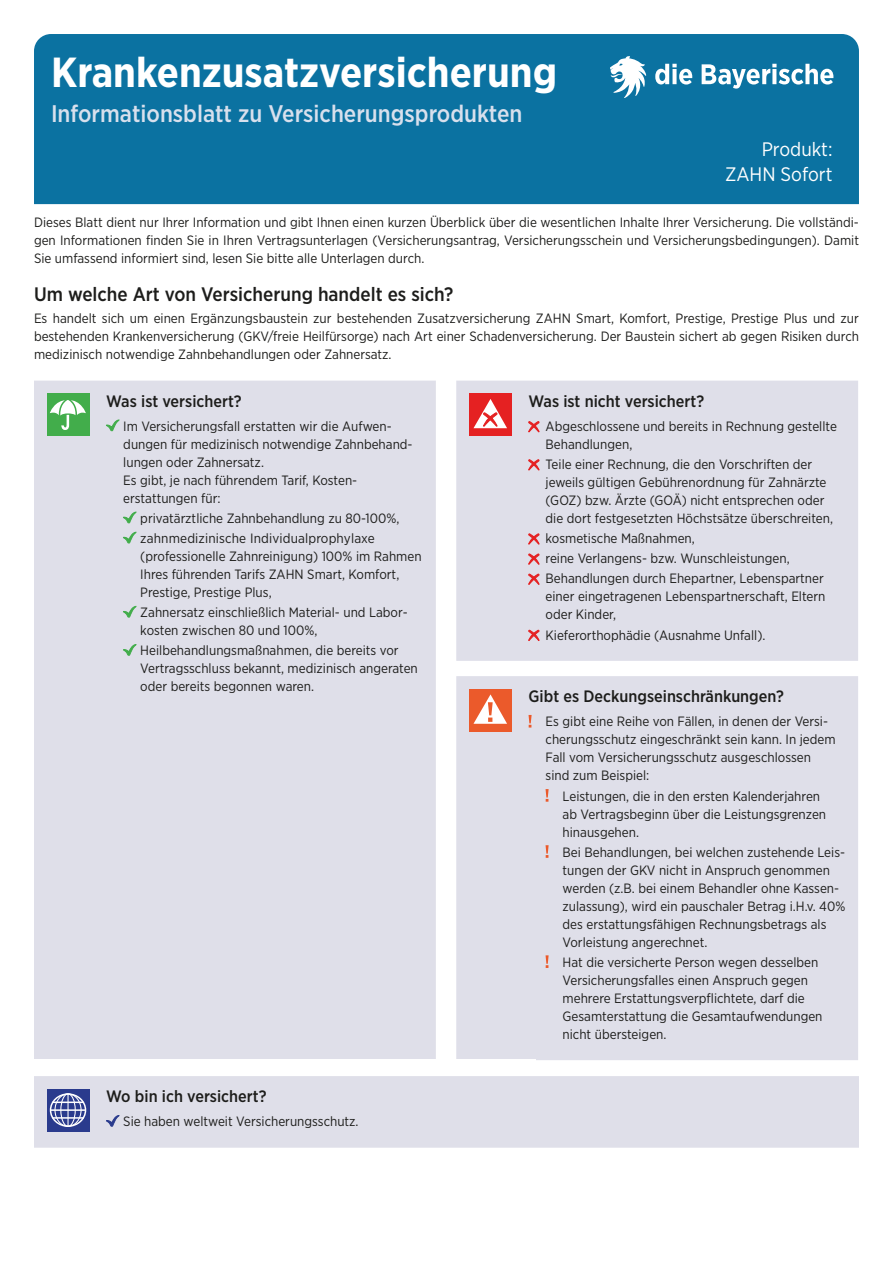
<style>
.page{position:relative;width:893px;height:1263px;background:#fff}
.page>*{position:absolute;margin:0;border:0;box-sizing:border-box;transform-origin:0 0}
.t1{font:700 42px "Gotham Narrow";color:#fff}
.t2{font:500 24px "Gotham Narrow";color:#d8e0ed}
.head_fliess_13{font:500 19.5px "Gotham Narrow";color:#1d1d1b}
.t3{font:19.5px/25.5px "Gotham Narrow";color:#fff;text-align:right}
.head_fliess_11_Käs{font:500 16.5px "Gotham Narrow";color:#1d1d1b}
.fliess_Aufzählung{font:13.5px/18px "Gotham Narrow";color:#1d1d1b}
.fliess{font:13.5px/18px "Gotham Narrow";color:#1d1d1b;text-align:justify}
</style>
<div class="page">
<div style="left:34px;top:381px;width:402px;height:678px;background:#dfdfe9"></div>
<div style="left:47px;top:393px;width:42px;height:43px;background:#42ad4b"></div>
<svg style="left:50px;top:400px;width:36px;height:30px"></svg>
<svg style="left:106px;top:419px;width:14px;height:12px"></svg>
<svg style="left:123px;top:511px;width:14px;height:12px"></svg>
<svg style="left:123px;top:531px;width:14px;height:12px"></svg>
<svg style="left:123px;top:606px;width:14px;height:11px"></svg>
<svg style="left:123px;top:644px;width:14px;height:11px"></svg>
<div style="left:456px;top:381px;width:402px;height:280px;background:#dfdfe9"></div>
<div style="left:469px;top:393px;width:43px;height:43px;background:#e52122"></div>
<svg style="left:473px;top:399px;width:34px;height:29px"></svg>
<svg style="left:528px;top:421px;width:11px;height:11px"></svg>
<svg style="left:528px;top:459px;width:11px;height:11px"></svg>
<svg style="left:528px;top:533px;width:11px;height:11px"></svg>
<svg style="left:528px;top:554px;width:11px;height:10px"></svg>
<svg style="left:528px;top:574px;width:11px;height:11px"></svg>
<svg style="left:528px;top:630px;width:11px;height:11px"></svg>
<div style="left:456px;top:676px;width:402px;height:384px;background:#dfdfe9"></div>
<div style="left:469px;top:689px;width:43px;height:42px;background:#eb5a2b"></div>
<svg style="left:473px;top:694px;width:34px;height:30px"></svg>
<svg style="left:529px;top:715px;width:3px;height:12px"></svg>
<svg style="left:546px;top:789px;width:3px;height:13px"></svg>
<svg style="left:546px;top:845px;width:3px;height:13px"></svg>
<svg style="left:546px;top:955px;width:3px;height:13px"></svg>
<div style="left:34px;top:34px;width:825px;height:170px;background:#0b72a1"></div>
<div style="left:34px;top:1076px;width:825px;height:72px;background:#dfdfe9"></div>
<svg style="left:47px;top:1089px;width:42px;height:42px"></svg>
<svg style="left:66px;top:1103px;width:4px;height:18px"></svg>
<hr style="left:50px;top:1109px;width:36px;height:2px;background:#fff">
<hr style="left:52px;top:1101px;width:32px;height:2px;background:#fff">
<hr style="left:52px;top:1117px;width:32px;height:2px;background:#fff">
<div style="left:50px;top:1093px;width:36px;height:34px;border:2px solid #fff;border-radius:50%"></div>
<hr style="left:68px;top:1094px;width:1px;height:32px;background:#fff">
<div style="left:54px;top:1093px;width:28px;height:34px;border:1px solid #fff;border-radius:50%"></div>
<div style="left:60px;top:1093px;width:16px;height:34px;border:1px solid #fff;border-radius:50%"></div>
<svg style="left:106px;top:1115px;width:14px;height:11px"></svg>
<svg style="left:655px;top:64px;width:37px;height:21px"></svg>
<svg style="left:702px;top:64px;width:131px;height:25px"></svg>
<svg style="left:610px;top:56px;width:37px;height:42px"></svg>
<p class="t1" style="left:51px;top:45px;width:507px">Krankenzusatzversicherung</p>
<p class="t2" style="left:51px;top:98px;width:473px">Informationsblatt zu Versicherungsprodukten</p>
<p class="t3" style="left:725px;top:136px;width:109px">Produkt:<br>ZAHN Sofort</p>
<p class="fliess" style="left:34px;top:213px;width:826px">Dieses Blatt dient nur Ihrer Information und gibt Ihnen einen kurzen Überblick über die wesentlichen Inhalte Ihrer Versicherung. Die vollständi&shy;gen Informationen finden Sie in Ihren Vertragsunterlagen (Versicherungsantrag, Versicherungsschein und Versicherungsbedingungen). Damit Sie umfassend informiert sind, lesen Sie bitte alle Unterlagen durch.</p>
<p class="head_fliess_13" style="left:34px;top:282px;width:421px">Um welche Art von Versicherung handelt es sich?</p>
<p class="fliess" style="left:34px;top:309px;width:826px">Es handelt sich um einen Ergänzungsbaustein zur bestehenden Zusatzversicherung ZAHN Smart, Komfort, Prestige, Prestige Plus und zur bestehenden Krankenversicherung (GKV/freie Heilfürsorge) nach Art einer Schadenversicherung. Der Baustein sichert ab gegen Risiken durch medizinisch notwendige Zahnbehandlungen oder Zahnersatz.</p>
<p class="head_fliess_11_Käs" style="left:106px;top:390px;width:137px">Was ist versichert?</p>
<p class="fliess_Aufzählung" style="left:123px;top:417px;width:291px">Im Versicherungsfall erstatten wir die Aufwen&shy;dungen für medizinisch notwendige Zahnbehand&shy;lungen oder Zahnersatz.</p>
<p class="fliess_Aufzählung" style="left:123px;top:471px;width:235px">Es gibt, je nach führendem Tarif, Kosten-</p>
<p class="fliess_Aufzählung" style="left:123px;top:489px;width:99px">erstattungen für:</p>
<p class="fliess_Aufzählung" style="left:140px;top:509px;width:261px">privatärztliche Zahnbehandlung zu 80-100%,</p>
<p class="fliess_Aufzählung" style="left:140px;top:529px;width:236px">zahnmedizinische Individualprophylaxe</p>
<p class="fliess_Aufzählung" style="left:140px;top:547px;width:283px">(professionelle Zahnreinigung) 100% im Rahmen<br>Ihres führenden Tarifs ZAHN Smart, Komfort,<br>Prestige, Prestige Plus,</p>
<p class="fliess_Aufzählung" style="left:140px;top:603px;width:269px">Zahnersatz einschließlich Material- und Labor&shy;kosten zwischen 80 und 100%,</p>
<p class="fliess_Aufzählung" style="left:140px;top:641px;width:279px">Heilbehandlungsmaßnahmen, die bereits vor<br>Vertragsschluss bekannt, medizinisch angeraten oder bereits begonnen waren.</p>
<p class="head_fliess_11_Käs" style="left:106px;top:1086px;width:162px">Wo bin ich versichert?</p>
<p class="fliess" style="left:123px;top:1112px;width:237px">Sie haben weltweit Versicherungsschutz.</p>
<p class="head_fliess_11_Käs" style="left:529px;top:390px;width:177px">Was ist nicht versichert?</p>
<p class="fliess_Aufzählung" style="left:546px;top:417px;width:293px">Abgeschlossene und bereits in Rechnung gestellte<br>Behandlungen,</p>
<p class="fliess_Aufzählung" style="left:546px;top:455px;width:289px">Teile einer Rechnung, die den Vorschriften der jeweils gültigen Gebührenordnung für Zahnärzte (GOZ) bzw. Ärzte (GOÄ) nicht entsprechen oder die dort festgesetzten Höchstsätze überschreiten,</p>
<p class="fliess_Aufzählung" style="left:546px;top:529px;width:151px">kosmetische Maßnahmen,</p>
<p class="fliess_Aufzählung" style="left:546px;top:549px;width:246px">reine Verlangens- bzw. Wunschleistungen,</p>
<p class="fliess_Aufzählung" style="left:546px;top:569px;width:281px">Behandlungen durch Ehepartner, Lebenspartner einer eingetragenen Lebenspartnerschaft, Eltern oder Kinder,</p>
<p class="fliess_Aufzählung" style="left:546px;top:625px;width:221px">Kieferorthophädie (Ausnahme Unfall).</p>
<p class="head_fliess_11_Käs" style="left:529px;top:686px;width:257px">Gibt es Deckungseinschränkungen?</p>
<p class="fliess_Aufzählung" style="left:546px;top:712px;width:292px">Es gibt eine Reihe von Fällen, in denen der Versi&shy;cherungsschutz eingeschränkt sein kann. In jedem Fall vom Versicherungsschutz ausgeschlossen sind zum Beispiel:</p>
<p class="fliess_Aufzählung" style="left:563px;top:787px;width:265px">Leistungen, die in den ersten Kalenderjahren ab Vertragsbeginn über die Leistungsgrenzen hinausgehen.</p>
<p class="fliess_Aufzählung" style="left:563px;top:843px;width:284px">Bei Behandlungen, bei welchen zustehende Leis&shy;tungen der GKV nicht in Anspruch genommen werden (z.B. bei einem Behandler ohne Kassen&shy;zulassung), wird ein pauschaler Betrag i.H.v. 40% des erstattungsfähigen Rechnungsbetrags als Vorleistung angerechnet.</p>
<p class="fliess_Aufzählung" style="left:563px;top:953px;width:261px">Hat die versicherte Person wegen desselben Versicherungsfalles einen Anspruch gegen mehrere Erstattungsverpflichtete, darf die Gesamterstattung die Gesamtaufwendungen nicht übersteigen.</p>
</div>
